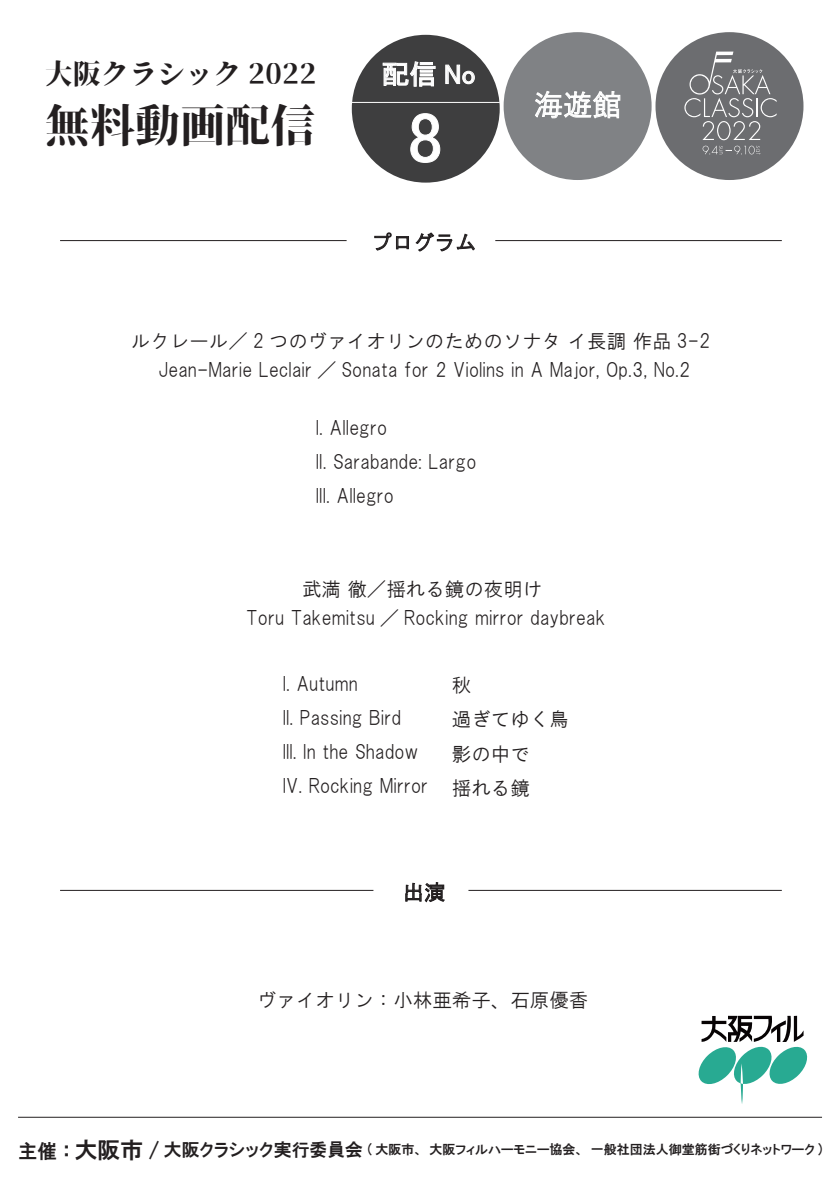
<style>
.page{position:relative;width:840px;height:1191px;background:#fff}
.page>*{position:absolute;margin:0;border:0;box-sizing:border-box;transform-origin:0 0}
.t1{font:71.4px "MS P Gothic";color:#fff}
.t2{font:45px "Soukou Mincho";color:#231f20}
.t3{font:29.2px "HGS Gothic M";color:#fff}
.t4{font:28px "Soukou Mincho";color:#231f20}
.t5{font:27.6px "MS P Gothic";color:#fff}
.t6{font:21px "HGS Gothic M";color:#231f20}
.t7{font:19.4px/34px "HGS Gothic M";color:#231f20}
.t8{font:13px "HGP Gothic E";color:#231f20}
.s1{font-size:19.4px}
.s2{font-size:22.8px}
.s3{font-size:17.8px}
</style>
<div class="page">
<hr style="left:18px;top:1116px;width:803px;height:1px;background:#231f20">
<div style="left:351px;top:35px;width:148px;height:148px;background:#3e3e3f;border-radius:50%"></div>
<svg style="left:382px;top:61px;width:54px;height:26px"></svg>
<svg style="left:445px;top:64px;width:30px;height:21px"></svg>
<hr style="left:351px;top:102px;width:148px;height:1px;background:#fff">
<svg style="left:410px;top:113px;width:30px;height:50px"></svg>
<div style="left:655px;top:32px;width:148px;height:148px;background:#6c6d70;border-radius:50%"></div>
<svg style="left:684px;top:52px;width:92px;height:102px"></svg>
<div style="left:503px;top:32px;width:148px;height:148px;background:#808285;border-radius:50%"></div>
<svg style="left:535px;top:91px;width:85px;height:28px"></svg>
<svg style="left:374px;top:232px;width:35px;height:19px"></svg>
<svg style="left:415px;top:232px;width:60px;height:20px"></svg>
<svg style="left:405px;top:882px;width:39px;height:20px"></svg>
<hr style="left:468px;top:890px;width:313px;height:1px;background:#231f20">
<hr style="left:60px;top:890px;width:313px;height:1px;background:#231f20">
<hr style="left:495px;top:240px;width:286px;height:1px;background:#231f20">
<hr style="left:60px;top:240px;width:286px;height:1px;background:#231f20">
<svg style="left:698px;top:1015px;width:110px;height:89px"></svg>
<h3 class="t4" style="left:45px;top:56px;width:273px">大阪クラシック 2022</h3>
<h2 class="t2" style="left:45px;top:97px;width:272px">無料動画配信</h2>
<h3 class="t5" style="left:381px;top:60px;width:95px">配信 No</h3>
<h1 class="t1" style="left:407px;top:101px;width:37px">8</h1>
<p class="t6" style="left:370px;top:232px;width:107px">プログラム</p>
<h3 class="t3" style="left:533px;top:90px;width:89px">海遊館</h3>
<p class="t7" style="left:131px;top:327px;width:581px;line-height:28.6px;text-align:center">ルクレール／ 2 つのヴァイオリンのためのソナタ イ長調 作品 3-2<br>Jean-Marie Leclair ／ Sonata for 2 Violins in A Major, Op.3, No.2</p>
<p class="t7" style="left:315px;top:411px;width:162px">I. Allegro<br>II. Sarabande: Largo<br>III. Allegro</p>
<p class="t7" style="left:246px;top:575px;width:360px;line-height:28.6px;text-align:center">武満 徹／揺れる鏡の夜明け<br>Toru Takemitsu ／ Rocking mirror daybreak</p>
<p class="t7" style="left:282px;top:666px;width:147px">I. Autumn<br>II. Passing Bird<br>III. In the Shadow<br>IV. Rocking Mirror</p>
<p class="t7" style="left:451px;top:668px;width:118px">秋<br>過ぎてゆく鳥影の中で<br>揺れる鏡</p>
<p class="t6" style="left:402px;top:881px;width:44px">出演</p>
<p class="t7" style="left:257px;top:982px;width:332px">ヴァイオリン：小林亜希子、石原優香</p>
<p class="t8" style="left:18px;top:1143px;width:805px"><span class="s1">主催：</span><span class="s2">大阪市</span> <span class="s1">/</span> <span class="s3">大阪クラシック実行委員会</span> ( 大阪市、大阪フィルハーモニー協会、一般社団法人御堂筋街づくりネットワーク )</p>
</div>
